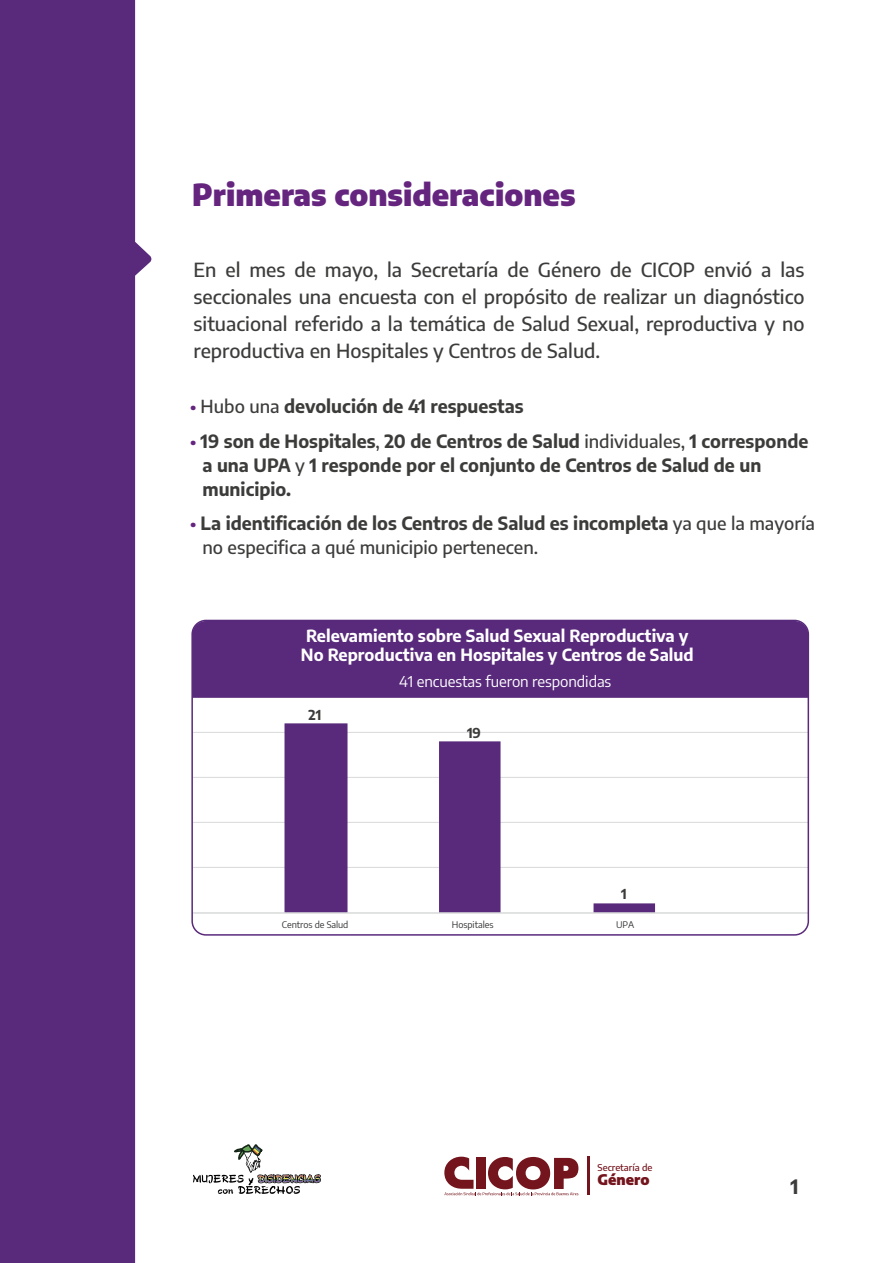
<style>
.page{position:relative;width:893px;height:1263px;background:#fff}
.page>*{position:absolute;margin:0;border:0;box-sizing:border-box;transform-origin:0 0}
.t1{font:900 30px "Encode Sans";color:#65257f}
.t2{font:500 19.5px/27px "Encode Sans";color:#3c3c3b;text-align:justify}
.t3{font:700 19.5px "Encode Sans";color:#3c3c3b}
.t4{font:700 18px/34.5px "Encode Sans";color:#3c3c3b}
.t5{font:500 18px/24px "Encode Sans";color:#3c3c3b}
.t6{font:700 16.5px/19.5px "Encode Sans";color:#fff;text-align:center}
.t7{font:15px "Encode Sans";letter-spacing:-.005em;color:#fff}
.t8{font:900 14.4px "Encode Sans";color:#74151d}
.t9{font:700 13.5px "Encode Sans";color:#3c3c3b}
.t10{font:500 9.45px "Encode Sans";color:#74151d}
.t11{font:9.15px "Encode Sans";letter-spacing:-.005em;color:#333}
.s1{font-weight:900;color:#65257f}
.s2{font-weight:500}
.s3{font-weight:700}
</style>
<div class="page">
<div style="left:194px;top:621px;width:614px;height:77px;background:#592a7b"></div>
<svg style="left:0;top:0;width:152px;height:1263px;background:#6b4189"></svg>
<hr style="left:193px;top:867px;width:615px;height:1px;background:#d8d9d9">
<hr style="left:193px;top:822px;width:615px;height:1px;background:#d8d9d9">
<hr style="left:193px;top:777px;width:615px;height:1px;background:#d8d9d9">
<hr style="left:193px;top:732px;width:615px;height:1px;background:#d8d9d9">
<svg style="left:284px;top:723px;width:371px;height:189px"></svg>
<hr style="left:193px;top:912px;width:615px;height:2px;background:#d8d9d9">
<div style="left:191px;top:620px;width:618px;height:316px;border:2px solid #592a7b;border-radius:14px"></div>
<svg style="left:193px;top:1144px;width:128px;height:50px"></svg>
<hr style="left:587px;top:1157px;width:2px;height:38px;background:#74151d">
<svg style="left:444px;top:1157px;width:134px;height:38px"></svg>
<div style="left:476px;top:1158px;width:10px;height:31px;background:#74151d"></div>
<h1 class="t1" style="left:192px;top:171px;width:385px">Primeras consideraciones</h1>
<p class="t2" style="left:194px;top:255px;width:612px">En el mes de mayo, la Secretaría de Género de CICOP envió a las seccionales una encuesta con el propósito de realizar un diagnóstico situacional referido a la temática de Salud Sexual, reproductiva y no reproductiva en Hospitales y Centros de Salud.</p>
<p class="t4" style="left:190px;top:388px;width:619px"><span class="s1">·</span> <span class="s2">Hubo una</span> devolución de 41 respuestas<br><span class="s1">·</span> 19 son de Hospitales<span class="s2">,</span> 20 de Centros de Salud <span class="s2">individuales,</span> 1 corresponde</p>
<p class="t4" style="left:202px;top:452px;width:560px;line-height:24px">a una UPA <span class="s2">y</span> 1 responde por el conjunto de Centros de Salud de un municipio.</p>
<p class="t5" style="left:202px;top:511px;width:614px;text-indent:-12px"><span class="s1">·</span> <span class="s3">La identificación de los Centros de Salud es incompleta</span> ya que la mayoría no especifica a qué municipio pertenecen.</p>
<p class="t6" style="left:301px;top:625px;width:394px">Relevamiento sobre Salud Sexual Reproductiva y<br>No Reproductiva en Hospitales y Centros de Salud</p>
<p class="t7" style="left:399px;top:671px;width:214px">41 encuestas fueron respondidas</p>
<p class="t9" style="left:309px;top:705px;width:14px">21</p>
<p class="t9" style="left:467px;top:723px;width:16px">19</p>
<p class="t9" style="left:621px;top:884px;width:7px">1</p>
<p class="t11" style="left:282px;top:918px;width:68px">Centros de Salud</p>
<p class="t11" style="left:452px;top:918px;width:43px">Hospitales</p>
<p class="t11" style="left:616px;top:918px;width:20px">UPA</p>
<p class="t10" style="left:597px;top:1161px;width:57px">Secretaría de</p>
<p class="t8" style="left:597px;top:1169px;width:54px">Género</p>
<p class="t3" style="left:790px;top:1171px;width:10px">1</p>
</div>
